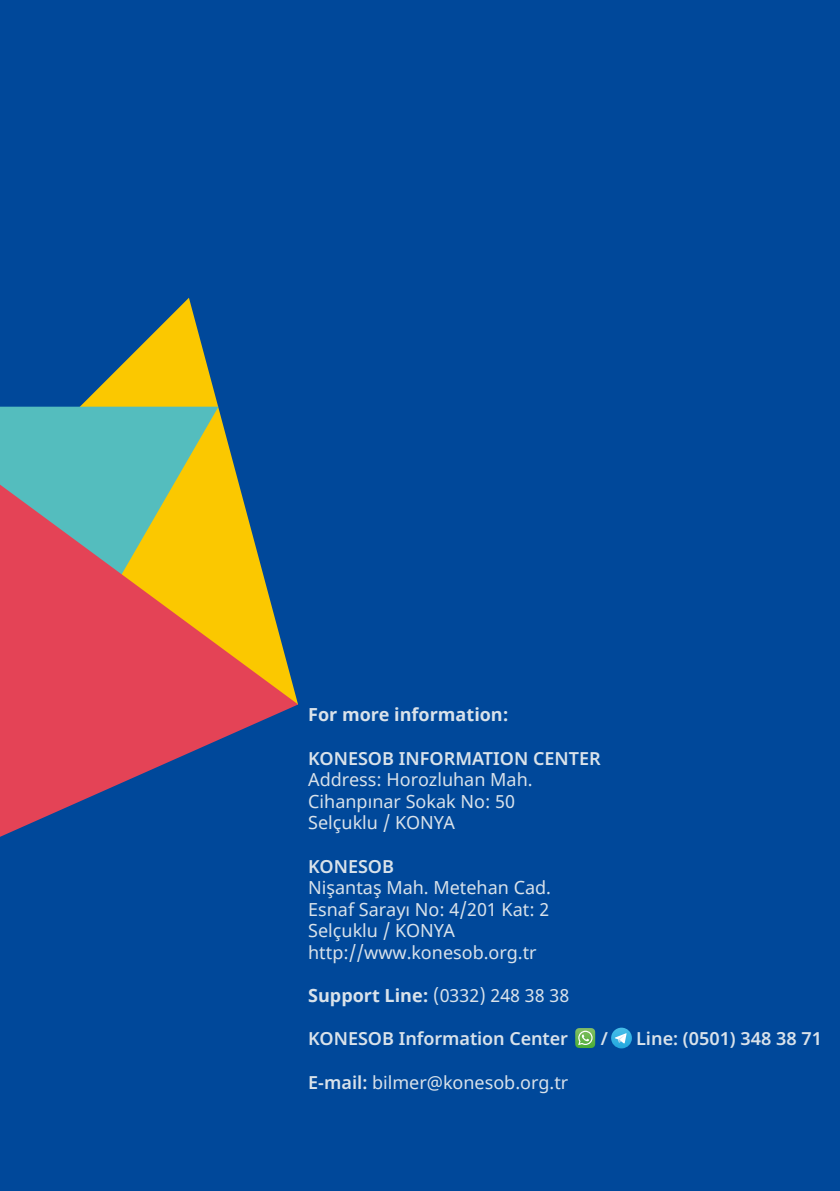
<style>
.page{position:relative;width:840px;height:1191px;background:#fff}
.page>*{position:absolute;margin:0;border:0;box-sizing:border-box;transform-origin:0 0}
.t1{font:18px/21.6px "Noto Sans";color:#d9e2ea}
.t2{font:600 18px "Noto Sans";color:#d9e2ea}
.t3{font:700 18px "Noto Sans";color:#d9e2ea}
.s1{font-weight:700}
.s2{font-weight:600}
</style>
<div class="page">
<div style="left:0;top:0;width:839px;height:1191px;background:#00489a"></div>
<svg style="left:575px;top:1028px;width:20px;height:20px"></svg>
<svg style="left:610px;top:1027px;width:21px;height:21px"></svg>
<svg style="left:614px;top:1033px;width:12px;height:10px"></svg>
<svg style="left:0;top:298px;width:239px;height:186px"></svg>
<svg style="left:0;top:407px;width:218px;height:77px;background:#64beab"></svg>
<svg style="left:0;top:484px;width:298px;height:353px;fill:#e44656"></svg>
<p class="t3" style="left:308px;top:702px;width:202px">For more information:</p>
<p class="t2" style="left:308px;top:745px;width:294px">KONESOB INFORMATION CENTER</p>
<p class="t1" style="left:308px;top:769px;width:226px">Address: Horozluhan Mah.<br>Cihanpınar Sokak No: 50<br>Selçuklu / KONYA</p>
<p class="t2" style="left:308px;top:853px;width:87px">KONESOB</p>
<p class="t1" style="left:308px;top:877px;width:244px">Nişantaş Mah. Metehan Cad.<br>Esnaf Sarayı No: 4/201 Kat: 2<br>Selçuklu / KONYA http://www.konesob.org.tr</p>
<p class="t1" style="left:308px;top:985px;width:262px"><span class="s1">Support Line:</span> (0332) 248 38 38</p>
<p class="t2" style="left:308px;top:1026px;width:261px">KONESOB Information Center</p>
<p class="t2" style="left:600px;top:1026px;width:9px">/</p>
<p class="t2" style="left:635px;top:1026px;width:187px">Line: (0501) 348 38 71</p>
<p class="t1" style="left:308px;top:1072px;width:261px"><span class="s2">E-mail:</span> bilmer@konesob.org.tr</p>
</div>
